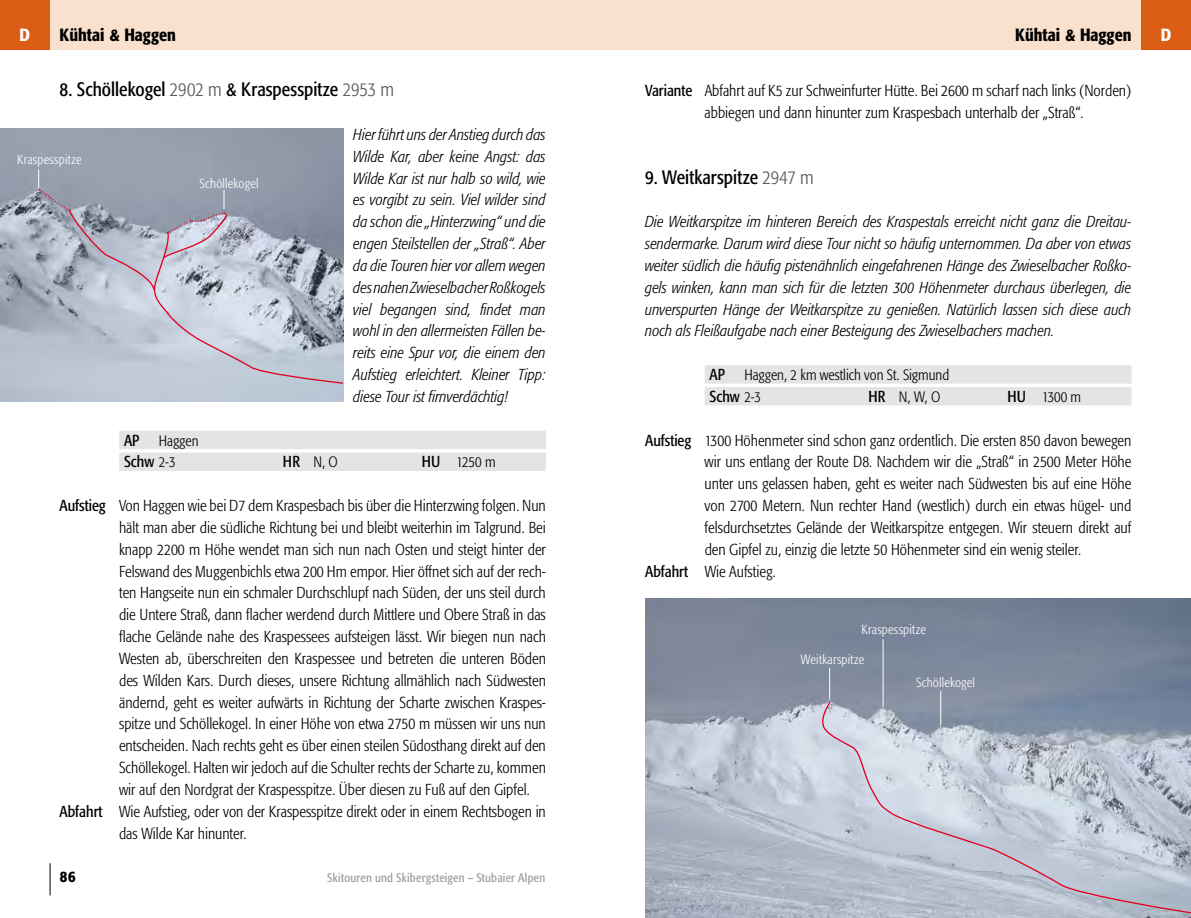
<style>
.page{position:relative;width:1191px;height:918px;background:#fff}
.page>*{position:absolute;margin:0;border:0;box-sizing:border-box;transform-origin:0 0}
.t1{font:19.25px "Formata Condensed BQ";color:#000}
.t2{font:500 17.5px "Formata Condensed BQ";color:#000}
.t3{font:500 17.5px "Formata Condensed BQ";color:#fff}
.t4{font:300 15.75px/21.9px "Formata Condensed BQ";color:#000}
.t5{font:italic 300 15.75px/21.9px "Formata Condensed BQ";color:#000;text-align:justify}
.t6{font:15.75px "Formata Condensed BQ";color:#000}
.t7{font:500 15.75px "Formata Condensed BQ";color:#000}
.t8{font:300 14.88px "Formata Condensed BQ";color:#000}
.t9{font:300 13.12px "Formata Condensed BQ";letter-spacing:.015em;color:#fff}
.t10{font:12.25px "Formata Condensed BQ";letter-spacing:.02em;color:#9c9e9f}
.s1{font-weight:300;color:#58585a}
.s2{font-weight:300;font-size:14.88px}
.s3{font-weight:400;font-size:15.75px}
.s4{font-weight:400}
</style>
<div class="page">
<hr style="left:50px;top:863px;width:1px;height:32px;background:#000">
<div style="left:0;top:0;width:595px;height:50px;background:#f9e1cd"></div>
<div style="left:0;top:0;width:50px;height:50px;background:#da5c15"></div>
<div style="left:595px;top:0;width:596px;height:50px;background:#f9e1cd"></div>
<div style="left:1141px;top:0;width:50px;height:50px;background:#da5c15"></div>
<div style="left:119px;top:431px;width:427px;height:18px;background:#e3e4e4"></div>
<div style="left:119px;top:452px;width:427px;height:19px;background:#e3e4e4"></div>
<div style="left:704px;top:365px;width:427px;height:18px;background:#e3e4e4"></div>
<div style="left:704px;top:387px;width:427px;height:18px;background:#e3e4e4"></div>
<img style="left:0;top:128px;width:343px;height:274px">
<img style="left:645px;top:598px;width:546px;height:320px">
<svg style="left:38px;top:170px;width:306px;height:214px;background:#aeb4c2"></svg>
<hr style="left:829px;top:668px;width:1px;height:31px;background:#fff">
<hr style="left:940px;top:691px;width:1px;height:34px;background:#fff">
<hr style="left:882px;top:639px;width:1px;height:68px;background:#fff">
<svg style="left:817px;top:700px;width:374px;height:216px;background:#b7bfcd"></svg>
<p class="t3" style="left:20px;top:24px;width:12px">D</p>
<p class="t2" style="left:60px;top:24px;width:118px">Kühtai &amp; Haggen</p>
<p class="t2" style="left:1015px;top:24px;width:118px">Kühtai &amp; Haggen</p>
<p class="t3" style="left:1160px;top:24px;width:12px">D</p>
<p class="t1" style="left:60px;top:78px;width:336px">8. Schöllekogel <span class="s1">2902 m</span> &amp; Kraspesspitze <span class="s1">2953 m</span></p>
<p class="t5" style="left:353px;top:124px;width:194px">Hier führt uns der Anstieg durch das Wilde Kar, aber keine Angst: das Wilde Kar ist nur halb so wild, wie es vorgibt zu sein. Viel wilder sind da schon die „Hinterzwing“ und die engen Steilstellen der „Straß“. Aber da die Touren hier vor allem wegen des nahen Zwieselbacher Roßkogels viel begangen sind, findet man wohl in den allermeisten Fällen be&shy;reits eine Spur vor, die einem den Aufstieg erleichtert. Kleiner Tipp: diese Tour ist firnverdächtig!</p>
<p class="t6" style="left:124px;top:431px;width:17px">AP</p>
<p class="t8" style="left:159px;top:432px;width:41px">Haggen</p>
<p class="t6" style="left:124px;top:452px;width:53px">Schw <span class="s2">2-3</span></p>
<p class="t8" style="left:283px;top:454px;width:56px"><span class="s3">HR</span> N,O</p>
<p class="t8" style="left:422px;top:454px;width:75px"><span class="s3">HU</span> 1250 m</p>
<p class="t4" style="left:60px;top:495px;width:488px"><span class="s4">Aufstieg</span> Von Haggen wie bei D7 dem Kraspesbach bis über die Hinterzwing folgen. Nun</p>
<p class="t4" style="left:119px;top:517px;width:428px">hält man aber die südliche Richtung bei und bleibt weiterhin im Talgrund. Bei</p>
<p class="t4" style="left:119px;top:538px;width:428px">knapp 2200 m Höhe wendet man sich nun nach Osten und steigt hinter der</p>
<p class="t4" style="left:119px;top:560px;width:428px">Felswand des Muggenbichls etwa 200 Hm empor. Hier öffnet sich auf der rech-</p>
<p class="t4" style="left:119px;top:582px;width:428px">ten Hangseite nun ein schmaler Durchschlupf nach Süden, der uns steil durch</p>
<p class="t4" style="left:119px;top:604px;width:428px">die Untere Straß, dann flacher werdend durch Mittlere und Obere Straß in das</p>
<p class="t4" style="left:119px;top:626px;width:428px">flache Gelände nahe des Kraspessees aufsteigen lässt. Wir biegen nun nach</p>
<p class="t4" style="left:119px;top:648px;width:428px">Westen ab, überschreiten den Kraspessee und betreten die unteren Böden</p>
<p class="t4" style="left:119px;top:669px;width:428px">des Wilden Kars. Durch dieses, unsere Richtung allmählich nach Südwesten</p>
<p class="t4" style="left:119px;top:691px;width:428px">ändernd, geht es weiter aufwärts in Richtung der Scharte zwischen Kraspes-</p>
<p class="t4" style="left:119px;top:713px;width:428px">spitze und Schöllekogel. In einer Höhe von etwa 2750 m müssen wir uns nun</p>
<p class="t4" style="left:119px;top:735px;width:428px">entscheiden. Nach rechts geht es über einen steilen Südosthang direkt auf den</p>
<p class="t4" style="left:119px;top:757px;width:428px">Schöllekogel. Halten wir jedoch auf die Schulter rechts der Scharte zu, kommen</p>
<p class="t4" style="left:119px;top:779px;width:412px">wir auf den Nordgrat der Kraspesspitze. Über diesen zu Fuß auf den Gipfel.</p>
<p class="t4" style="left:60px;top:800px;width:488px"><span class="s4">Abfahrt</span> Wie Aufstieg, oder von der Kraspesspitze direkt oder in einem Rechtsbogen in</p>
<p class="t4" style="left:119px;top:822px;width:129px">das Wilde Kar hinunter.</p>
<p class="t4" style="left:704px;top:80px;width:428px;text-indent:-59px"><span class="s4">Variante</span> Abfahrt auf K5 zur Schweinfurter Hütte. Bei 2600 m scharf nach links (Norden) abbiegen und dann hinunter zum Kraspesbach unterhalb der „Straß“.</p>
<p class="t9" style="left:17px;top:151px;width:66px">Kraspesspitze</p>
<p class="t1" style="left:645px;top:165px;width:170px">9. Weitkarspitze <span class="s1">2947 m</span></p>
<p class="t5" style="left:645px;top:211px;width:488px">Die Weitkarspitze im hinteren Bereich des Kraspestals erreicht nicht ganz die Dreitau&shy;sendermarke. Darum wird diese Tour nicht so häufig unternommen. Da aber von etwas weiter südlich die häufig pistenähnlich eingefahrenen Hänge des Zwieselbacher Roßko&shy;gels winken, kann man sich für die letzten 300 Höhenmeter durchaus überlegen, die unverspurten Hänge der Weitkarspitze zu genießen. Natürlich lassen sich diese auch noch als Fleißaufgabe nach einer Besteigung des Zwieselbachers machen.</p>
<p class="t6" style="left:709px;top:365px;width:17px">AP</p>
<p class="t8" style="left:744px;top:366px;width:206px">Haggen, 2 km westlich von St. Sigmund</p>
<p class="t6" style="left:709px;top:387px;width:53px">Schw <span class="s2">2-3</span></p>
<p class="t8" style="left:868px;top:388px;width:74px"><span class="s3">HR</span> N,W,O</p>
<p class="t8" style="left:1007px;top:388px;width:75px"><span class="s3">HU</span> 1300 m</p>
<p class="t4" style="left:645px;top:429px;width:488px"><span class="s4">Aufstieg</span> 1300 Höhenmeter sind schon ganz ordentlich. Die ersten 850 davon bewegen</p>
<p class="t4" style="left:704px;top:451px;width:428px">wir uns entlang der Route D8. Nachdem wir die „Straß“ in 2500 Meter Höhe</p>
<p class="t4" style="left:704px;top:473px;width:428px">unter uns gelassen haben, geht es weiter nach Südwesten bis auf eine Höhe</p>
<p class="t4" style="left:704px;top:495px;width:428px">von 2700 Metern. Nun rechter Hand (westlich) durch ein etwas hügel- und</p>
<p class="t4" style="left:704px;top:517px;width:428px">felsdurchsetztes Gelände der Weitkarspitze entgegen. Wir steuern direkt auf</p>
<p class="t4" style="left:704px;top:538px;width:378px">den Gipfel zu, einzig die letzte 50 Höhenmeter sind ein wenig steiler.</p>
<p class="t4" style="left:645px;top:560px;width:132px"><span class="s4">Abfahrt</span> Wie Aufstieg.</p>
<p class="t9" style="left:199px;top:176px;width:60px">Schöllekogel</p>
<p class="t9" style="left:861px;top:622px;width:66px">Kraspesspitze</p>
<p class="t9" style="left:801px;top:651px;width:65px">Weitkarspitze</p>
<p class="t9" style="left:916px;top:674px;width:60px">Schöllekogel</p>
<p class="t7" style="left:60px;top:867px;width:17px">86</p>
<p class="t10" style="left:327px;top:870px;width:219px">Skitouren und Skibergsteigen – Stubaier Alpen</p>
</div>
